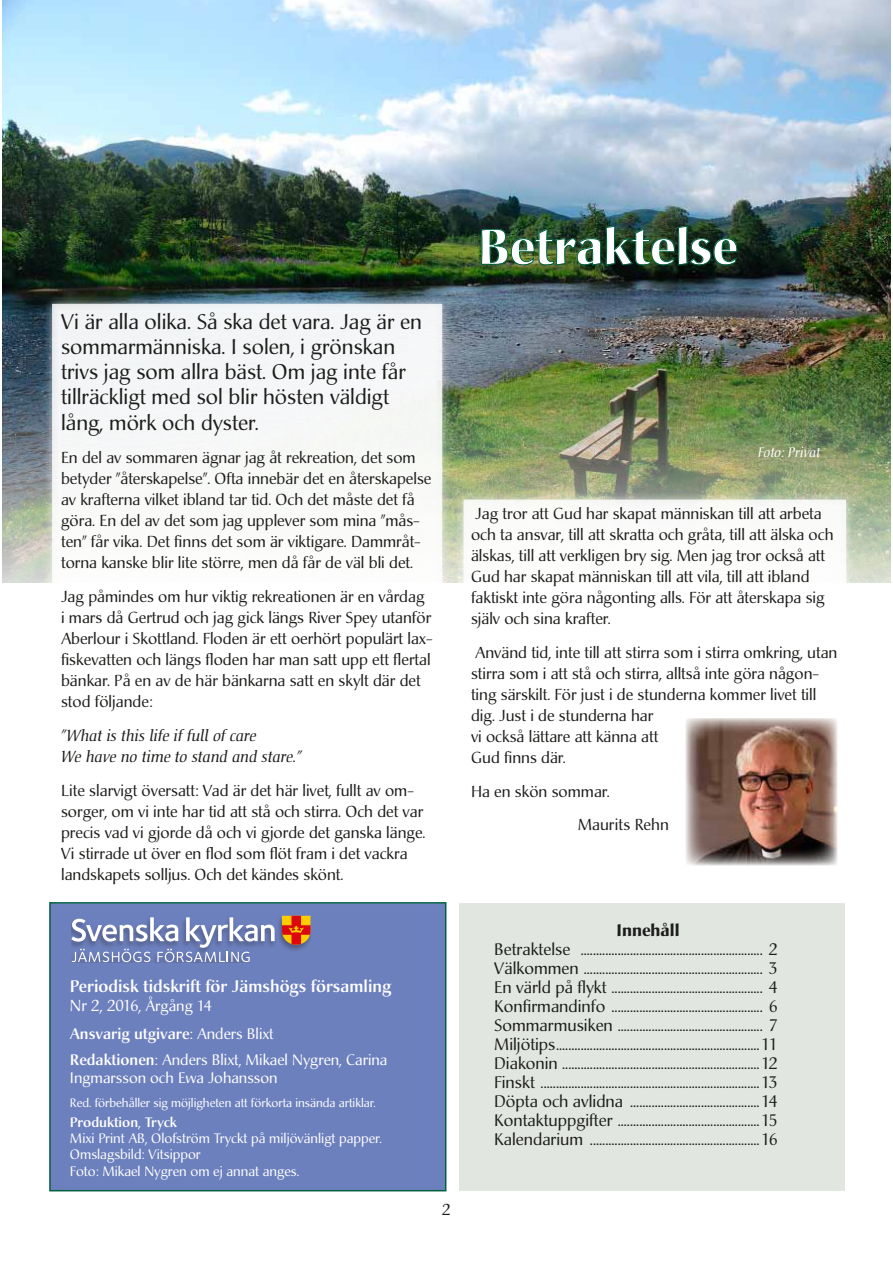
<style>
.page{position:relative;width:893px;height:1263px;background:#fff}
.page>*{position:absolute;margin:0;border:0;box-sizing:border-box;transform-origin:0 0}
.t1{font:700 49.5px "Christiana";letter-spacing:-.005em;color:#fff}
.t2{font:21px/25.2px "Christiana";color:#1d1d1b}
.t3{font:16.5px/18.9px "Christiana";color:#1d1d1b;text-align:justify}
.t4{font:500 16.5px "Christiana";color:#fff}
.t5{font:700 16.5px "Christiana";color:#1d1d1b}
.t6{font:15.75px/21px "Christiana";color:#1d1d1b}
.t7{font:italic 15.75px/21px "Christiana";color:#1d1d1b}
.t8{font:15.75px "Christiana";letter-spacing:-.04em;color:#fff}
.t9{font:15px/26.5px "Christiana";color:#fff}
.t10{font:13.5px/16.2px "Christiana";color:#fff}
.t11{font:500 13.5px "Christiana";color:#fff}
.t12{font:italic 13.5px "Christiana";color:#fff}
.t13{font:12px "Christiana";color:#fff}
.s1{font-size:15px}
.s2{font-weight:500}
</style>
<div class="page">
<img style="left:2px;top:0;width:889px;height:582px">
<img style="left:481px;top:225px;width:257px;height:41px">
<div style="left:49px;top:902px;width:397px;height:289px;background:#6d80be;border:2px solid #00613f"></div>
<div style="left:459px;top:903px;width:385px;height:288px;background:#e1e6e1"></div>
<div style="left:43px;top:294px;width:409px;height:611px;background:#fff;opacity:.75"></div>
<svg style="left:48px;top:300px;width:398px;height:599px"></svg>
<div style="left:454px;top:490px;width:402px;height:398px;background:#fff;opacity:.75"></div>
<svg style="left:460px;top:496px;width:390px;height:386px"></svg>
<div style="left:71px;top:916px;width:239px;height:46px;background:#1d1d1b;opacity:.37"></div>
<svg style="left:71px;top:917px;width:204px;height:45px"></svg>
<svg style="left:282px;top:916px;width:28px;height:29px"></svg>
<img style="left:685px;top:718px;width:152px;height:147px">
<h2 class="t2" style="left:61px;top:309px;width:362px">Vi är alla olika. Så ska det vara. Jag är en sommarmänniska. I solen, i grönskan trivs jag som allra bäst. Om jag inte får tillräckligt med sol blir hösten väldigt lång, mörk och dyster.</h2>
<p class="t6" style="left:61px;top:448px;width:372px">En del av sommaren ägnar jag åt rekreation, det som betyder ”återskapelse”. Ofta innebär det en återskapelse av krafterna vilket ibland tar tid. Och det måste det få göra. En del av det som jag upplever som mina ”mås&shy;ten” får vika. Det finns det som är viktigare. Dammråt&shy;torna kanske blir lite större, men då får de väl bli det.</p>
<p class="t6" style="left:61px;top:586px;width:373px">Jag påmindes om hur viktig rekreationen är en vårdag<br>i mars då Gertrud och jag gick längs River Spey utanför Aberlour i Skottland. Floden är ett oerhört populärt lax&shy;fiskevatten och längs floden har man satt upp ett flertal bänkar. På en av de här bänkarna satt en skylt där det stod följande:</p>
<p class="t7" style="left:61px;top:725px;width:242px">”What is this life if full of care<br>We have no time to stand and stare.”</p>
<p class="t6" style="left:61px;top:780px;width:366px">Lite slarvigt översatt: Vad är det här livet, fullt av om&shy;sorger, om vi inte har tid att stå och stirra. Och det var precis vad vi gjorde då och vi gjorde det ganska länge.<br>Vi stirrade ut över en flod som flöt fram i det vackra landskapets solljus. Och det kändes skönt.</p>
<p class="t4" style="left:70px;top:975px;width:323px">Periodisk tidskrift för Jämshögs församling</p>
<p class="t8" style="left:70px;top:995px;width:143px">Nr 2, 2016, <span class="s1">Årgång 14</span></p>
<p class="t9" style="left:70px;top:1020px;width:319px"><span class="s2">Ansvarig utgivare</span>: Anders Blixt<br><span class="s2">Redaktionen</span>: Anders Blixt, Mikael Nygren, Carina</p>
<p class="t9" style="left:70px;top:1065px;width:209px">Ingmarsson och Ewa Johansson</p>
<p class="t13" style="left:70px;top:1095px;width:307px">Red. förbehåller sig möjligheten att förkorta insända artiklar.</p>
<p class="t11" style="left:70px;top:1114px;width:109px">Produktion, Tryck</p>
<p class="t10" style="left:70px;top:1130px;width:313px">Mixi Print AB, Olofström Tryckt på miljövänligt papper.<br>Omslagsbild: Vitsippor<br>Foto: Mikael Nygren om ej annat anges.</p>
<p class="t6" style="left:442px;top:1199px;width:10px">2</p>
<h1 class="t1" style="left:478px;top:216px;width:262px">Betraktelse</h1>
<p class="t12" style="left:758px;top:444px;width:64px">Foto: Privat</p>
<p class="t6" style="left:471px;top:503px;width:364px">Jag tror att Gud har skapat människan till att arbeta och ta ansvar, till att skratta och gråta, till att älska och älskas, till att verkligen bry sig. Men jag tror också att Gud har skapat människan till att vila, till att ibland faktiskt inte göra någonting alls. För att återskapa sig själv och sina krafter.</p>
<p class="t6" style="left:471px;top:642px;width:368px">Använd tid, inte till att stirra som i stirra omkring, utan stirra som i att stå och stirra, alltså inte göra någon&shy;ting särskilt. För just i de stunderna kommer livet till dig. Just i de stunderna har<br>vi också lättare att känna att<br>Gud finns där.</p>
<p class="t6" style="left:578px;top:774px;width:93px;line-height:33.8px;text-indent:-107px">Ha en skön sommar.<br>Maurits Rehn</p>
<p class="t5" style="left:617px;top:920px;width:64px">Innehåll</p>
<p class="t3" style="left:494px;top:940px;width:285px">Betraktelse ........................................................... 2<br>Välkommen .......................................................... 3<br>En värld på flykt ................................................. 4<br>Konfirmandinfo ................................................. 6<br>Sommarmusiken ............................................... 7<br>Miljötips..................................................................11<br>Diakonin ................................................................12<br>Finskt .......................................................................13<br>Döpta och avlidna ..........................................14<br>Kontaktuppgifter ..............................................15<br>Kalendarium .......................................................16</p>
</div>
